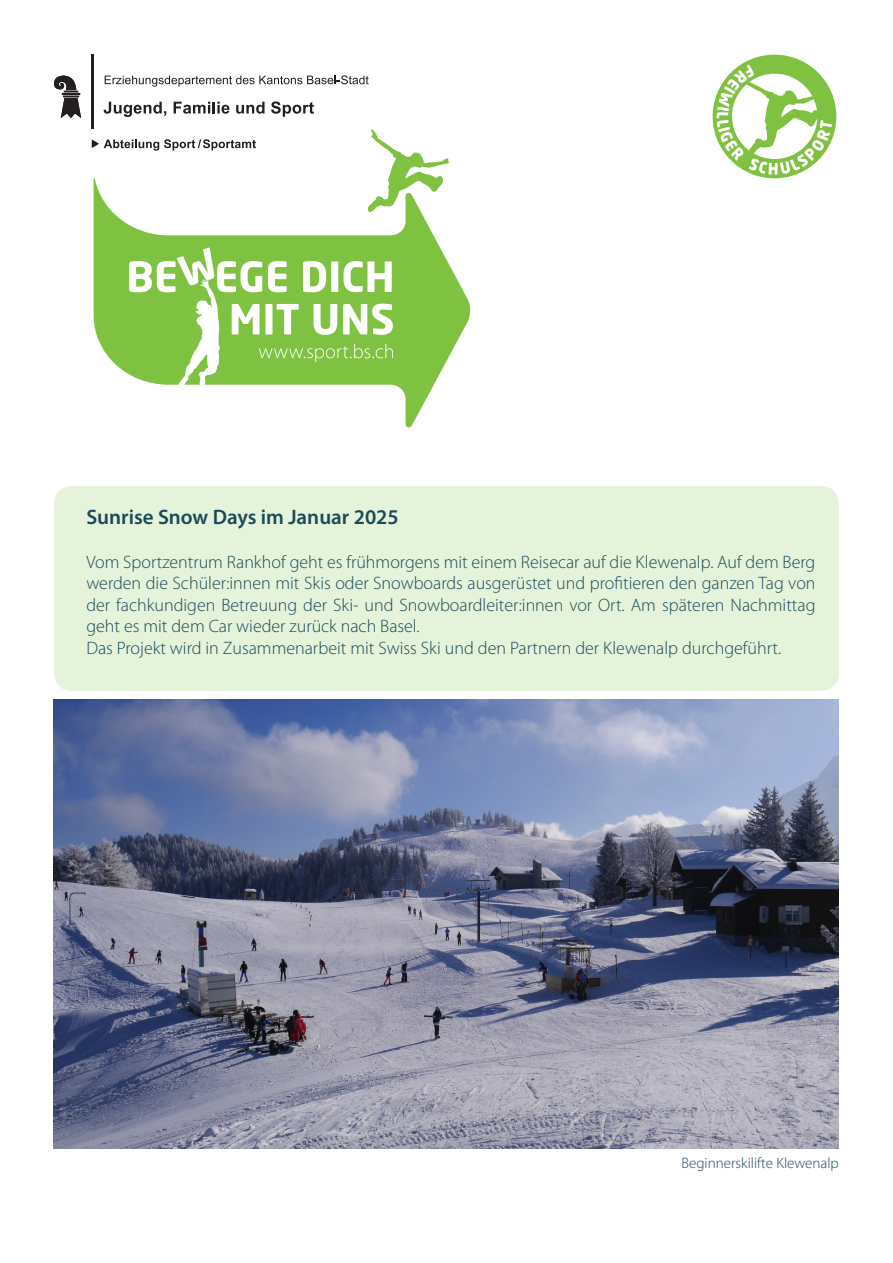
<style>
.page{position:relative;width:893px;height:1263px;background:#fff}
.page>*{position:absolute;margin:0;border:0;box-sizing:border-box;transform-origin:0 0}
.t1{font:600 21px "Myriad Pro";color:#1b4959}
.t2{font:300 18px/21.6px "Myriad Pro";color:#1b4959}
.t3{font:300 15px "Myriad Pro";color:#1b4959}
</style>
<div class="page">
<div style="left:54px;top:486px;width:785px;height:205px;background:#e5f3da;border-radius:18px"></div>
<svg style="left:94px;top:178px;width:377px;height:250px"></svg>
<svg style="left:129px;top:247px;width:264px;height:143px"></svg>
<svg style="left:368px;top:129px;width:81px;height:84px"></svg>
<svg style="left:105px;top:75px;width:264px;height:12px"></svg>
<svg style="left:92px;top:139px;width:164px;height:12px"></svg>
<svg style="left:104px;top:102px;width:62px;height:15px"></svg>
<svg style="left:174px;top:102px;width:56px;height:12px"></svg>
<svg style="left:236px;top:102px;width:29px;height:12px"></svg>
<svg style="left:271px;top:101px;width:43px;height:16px"></svg>
<svg style="left:54px;top:75px;width:27px;height:43px"></svg>
<hr style="left:92px;top:54px;width:2px;height:75px;background:#231f20">
<svg style="left:713px;top:55px;width:123px;height:123px"></svg>
<img style="left:54px;top:700px;width:785px;height:448px">
<p class="t1" style="left:86px;top:506px;width:314px">Sunrise Snow Days im Januar 2025</p>
<p class="t2" style="left:86px;top:551px;width:731px">Vom Sportzentrum Rankhof geht es frühmorgens mit einem Reisecar auf die Klewenalp. Auf dem Berg werden die Schüler:innen mit Skis oder Snowboards ausgerüstet und profitieren den ganzen Tag von der fachkundigen Betreuung der Ski- und Snowboardleiter:innen vor Ort. Am späteren Nachmittag geht es mit dem Car wieder zurück nach Basel.<br>Das Projekt wird in Zusammenarbeit mit Swiss Ski und den Partnern der Klewenalp durchgeführt.</p>
<p class="t3" style="left:682px;top:1155px;width:159px">Beginnerskilifte Klewenalp</p>
</div>
